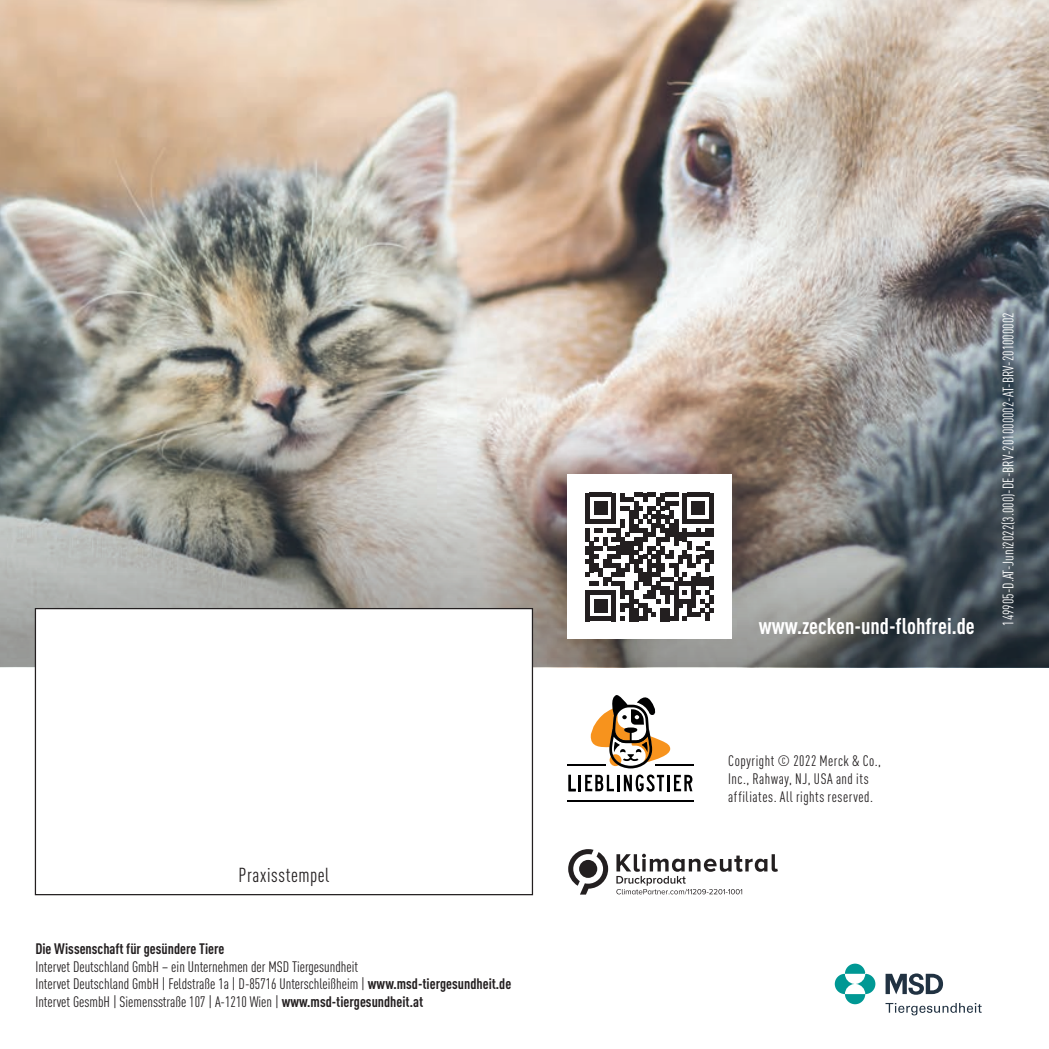
<style>
.page{position:relative;width:1049px;height:1049px;background:#fff}
.page>*{position:absolute;margin:0;border:0;box-sizing:border-box;transform-origin:0 0}
.t1{font:700 condensed 22.5px "DINOT";color:#fff}
.t2{font:condensed 20px "DINOT";letter-spacing:.03em;color:#231f20}
.t3{font:condensed 15px/17.5px "DINOT";color:#231f20}
.t4{font:condensed 15px/18px "DINOT";letter-spacing:.04em;color:#231f20}
.t5{font:condensed 15px "DINOT";color:#fff}
.t6{font:700 condensed 15px "DINOT";color:#231f20}
.s1{font-weight:700}
</style>
<div class="page">
<img style="left:0;top:0;width:1049px;height:415px">
<svg style="left:0;top:415px;width:1049px;height:252px;background:#8b8a87"></svg>
<div style="left:567px;top:475px;width:164px;height:164px;background:#fff"></div>
<svg style="left:585px;top:493px;width:129px;height:128px"></svg>
<svg style="left:835px;top:963px;width:40px;height:41px"></svg>
<svg style="left:885px;top:973px;width:58px;height:22px"></svg>
<svg style="left:885px;top:1003px;width:96px;height:12px"></svg>
<div style="left:35px;top:609px;width:497px;height:286px;background:#fff"></div>
<div style="left:35px;top:608px;width:498px;height:287px;border:1px solid #231f20"></div>
<hr style="left:567px;top:800px;width:126px;height:2px;background:#000001">
<hr style="left:567px;top:764px;width:38px;height:2px;background:#000001">
<hr style="left:655px;top:764px;width:38px;height:2px;background:#000001">
<svg style="left:590px;top:695px;width:80px;height:73px"></svg>
<hr style="left:667px;top:775px;width:3px;height:16px;background:#000001">
<svg style="left:674px;top:775px;width:18px;height:16px"></svg>
<svg style="left:568px;top:774px;width:96px;height:17px"></svg>
<svg style="left:568px;top:849px;width:40px;height:45px"></svg>
<svg style="left:616px;top:854px;width:162px;height:40px"></svg>
<h2 class="t2" style="left:239px;top:861px;width:92px">Praxisstempel</h2>
<p class="t6" style="left:35px;top:938px;width:191px">Die Wissenschaft für gesündere Tiere</p>
<p class="t3" style="left:35px;top:957px;width:477px">Intervet Deutschland GmbH – ein Unternehmen der MSD Tiergesundheit<br>Intervet Deutschland GmbH | Feldstraße 1a | D-85716 Unterschleißheim | <span class="s1">www.msd-tiergesundheit.de<br></span>Intervet GesmbH | Siemensstraße 107 | A-1210 Wien | <span class="s1">www.msd-tiergesundheit.at</span></p>
<h1 class="t1" style="left:759px;top:610px;width:218px">www.zecken-und-flohfrei.de</h1>
<p class="t5" style="left:998px;top:626px;width:315px;rotate:-90deg">149905-D.AT-Juni2022(3.000)-DE-BRV-201000002-AT-BRV-201000002</p>
<p class="t4" style="left:728px;top:751px;width:154px">Copyright © 2022 Merck &amp; Co.,<br>Inc., Rahway, NJ, USA and its affiliates. All rights reserved.</p>
</div>
